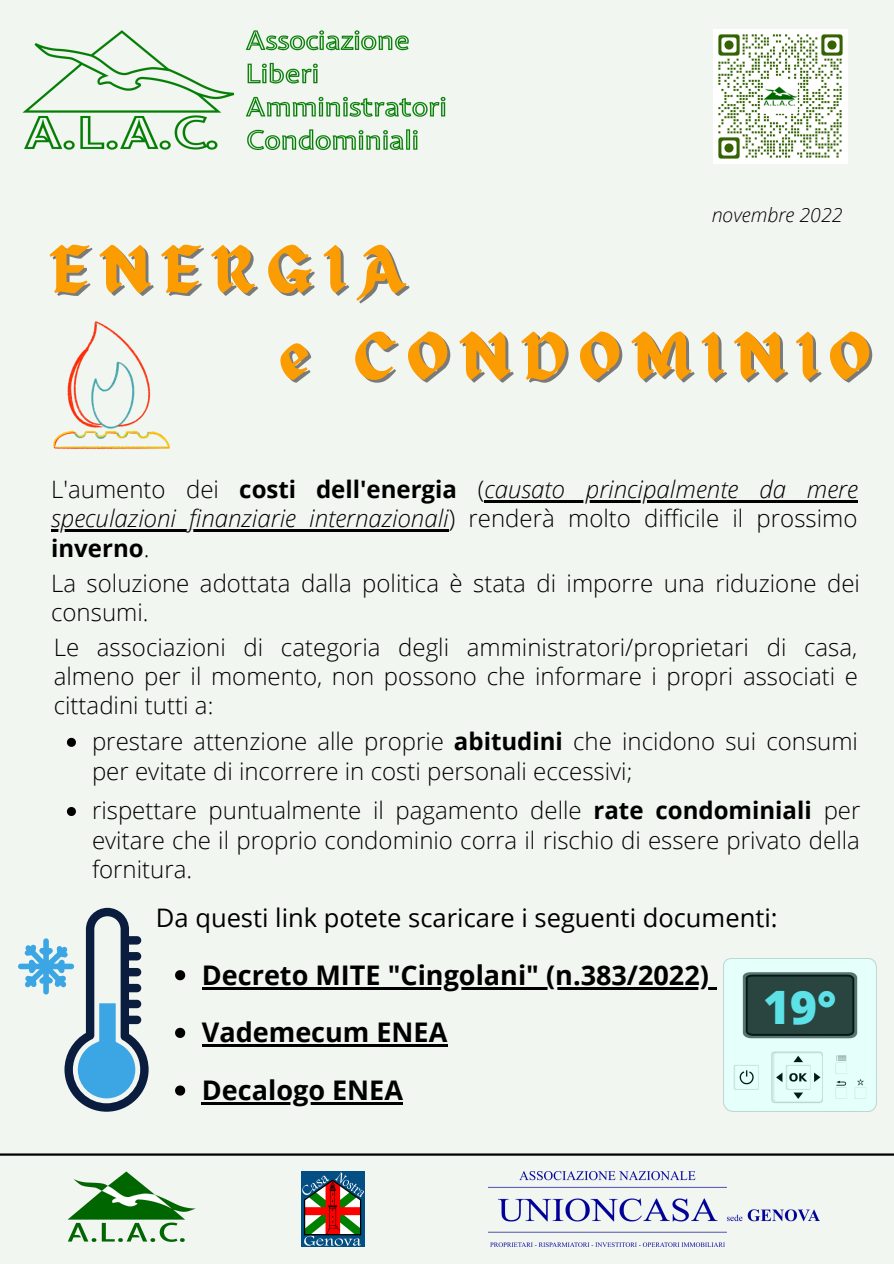
<style>
.page{position:relative;width:894px;height:1264px;background:#fff}
.page>*{position:absolute;margin:0;border:0;box-sizing:border-box;transform-origin:0 0}
.t1{font:66px/86.7px "ED Celandine";letter-spacing:.195em;color:#fb9c03}
.t2{font:800 46.05px "Open Sans";color:#5ce1e6}
.t3{font:700 27px/57.6px "Open Sans";color:#000}
.t4{font:25.5px "Open Sans";color:#000}
.t5{font:300 24px/29.2px "Open Sans";color:#000}
.t6{font:italic 300 24px/29.2px "Open Sans";color:#000;text-align:justify}
.t7{font:italic 300 19.5px "Open Sans";color:#000}
.s1{font-style:normal}
.s2{font-weight:700;font-style:normal}
.s3{font-weight:700}
</style>
<div class="page">
<div style="left:0;top:0;width:893px;height:1263px;background:#f2f6f1"></div>
<img style="left:22px;top:30px;width:424px;height:119px">
<img style="left:713px;top:30px;width:134px;height:134px">
<img style="left:54px;top:321px;width:116px;height:128px">
<svg style="left:18px;top:907px;width:130px;height:204px"></svg>
<img style="left:723px;top:958px;width:153px;height:153px">
<img style="left:302px;top:1171px;width:63px;height:75px">
<img style="left:488px;top:1171px;width:331px;height:75px">
<img style="left:67px;top:1171px;width:129px;height:71px">
<svg style="left:175px;top:970px;width:10px;height:10px"></svg>
<hr style="left:202px;top:987px;width:507px;height:2px;background:#000">
<svg style="left:709px;top:987px;width:7px;height:2px"></svg>
<svg style="left:175px;top:1027px;width:10px;height:10px"></svg>
<hr style="left:202px;top:1044px;width:245px;height:2px;background:#000">
<svg style="left:175px;top:1085px;width:10px;height:10px"></svg>
<hr style="left:202px;top:1102px;width:201px;height:2px;background:#000">
<hr style="left:484px;top:500px;width:373px;height:2px;background:#000">
<hr style="left:51px;top:529px;width:397px;height:3px;background:#000">
<svg style="left:67px;top:737px;width:9px;height:9px"></svg>
<svg style="left:67px;top:807px;width:9px;height:9px"></svg>
<hr style="left:0;top:1153px;width:893px;height:2px;background:#000">
<p class="t7" style="left:711px;top:201px;width:132px">novembre 2022</p>
<h1 class="t1" style="left:279px;top:229px;width:592px;text-indent:-228px">ENERGIA<br>e CONDOMINIO</h1>
<p class="t6" style="left:51px;top:474px;width:808px"><span class="s1">L'aumento dei</span> <span class="s2">costi dell'energia</span> <span class="s1">(</span>causato principalmente da mere speculazioni finanziarie internazionali<span class="s1">) renderà molto difficile il prossimo </span><span class="s2">inverno</span><span class="s1">.</span></p>
<p class="t5" style="left:51px;top:568px;width:810px">La soluzione adottata dalla politica è stata di imporre una riduzione dei consumi.</p>
<p class="t5" style="left:54px;top:631px;width:805px;text-align:justify">Le associazioni di categoria degli amministratori/proprietari di casa, almeno per il momento, non possono che informare i propri associati e cittadini tutti a:</p>
<p class="t5" style="left:92px;top:726px;width:767px">prestare attenzione alle proprie <span class="s3">abitudini</span> che incidono sui consumi per evitate di incorrere in costi personali eccessivi;</p>
<p class="t5" style="left:92px;top:795px;width:769px;text-align:justify">rispettare puntualmente il pagamento delle <span class="s3">rate condominiali</span> per evitare che il proprio condominio corra il rischio di essere privato della fornitura.</p>
<p class="t4" style="left:156px;top:899px;width:623px">Da questi link potete scaricare i seguenti documenti:</p>
<p class="t3" style="left:202px;top:945px;width:508px">Decreto MITE "Cingolani" (n.383/2022)<br>Vademecum ENEA<br>Decalogo ENEA</p>
<h2 class="t2" style="left:762px;top:974px;width:75px">19°</h2>
</div>
